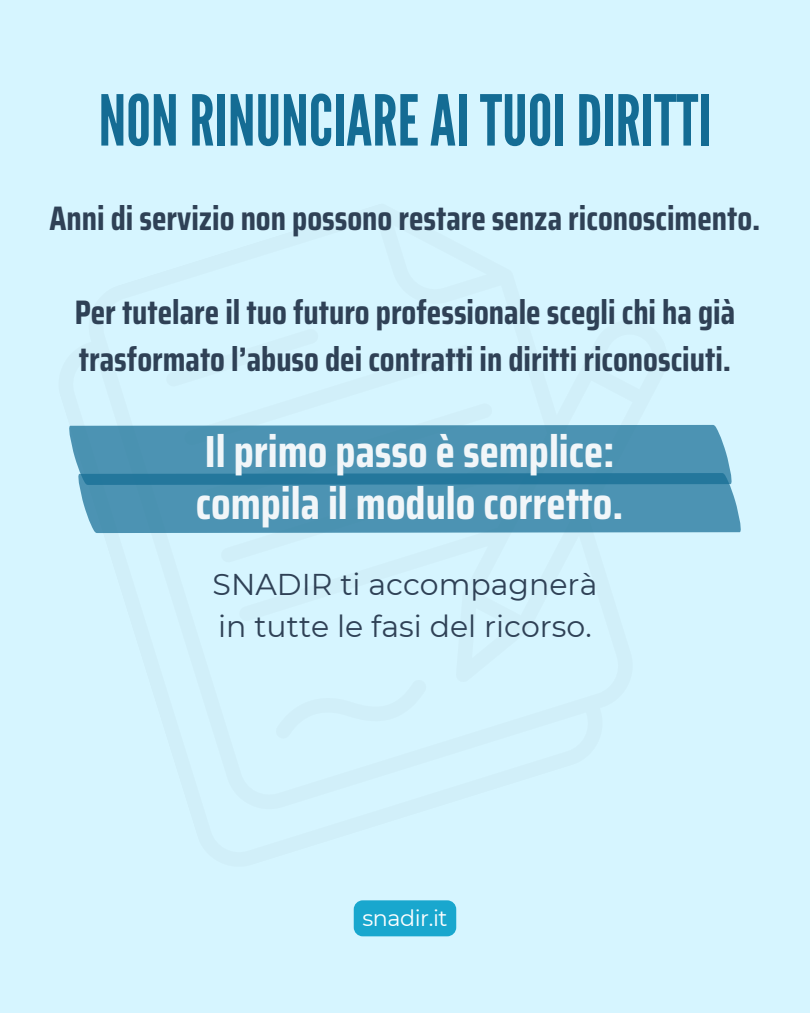
<style>
.page{position:relative;width:810px;height:1013px;background:#fff}
.page>*{position:absolute;margin:0;border:0;box-sizing:border-box;transform-origin:0 0}
.t1{font:70px "League Gothic";color:#146c94}
.t2{font:700 45px/52.5px "Saira Condensed";color:#f1f6f9}
.t3{font:700 34px/47.2px "Saira Condensed";color:#2f4156}
.t4{font:30px/42px "Montserrat";color:#2f4156}
.t5{font:22.2px "Montserrat";letter-spacing:-.02em;color:#fff}
</style>
<div class="page">
<div style="left:0;top:0;width:810px;height:1012px;background:#d6f5ff"></div>
<div style="left:354px;top:900px;width:102px;height:36px;background:#19a7ce;border-radius:9px"></div>
<div style="left:69px;top:425px;width:662px;height:48px;background:#4c93b3"></div>
<svg style="left:78px;top:473px;width:663px;height:60px;background:#4790b0"></svg>
<h1 class="t1" style="left:99px;top:80px;width:614px">NONRINUNCIAREAITUOIDIRITTI</h1>
<h3 class="t3" style="left:50px;top:194px;width:712px">Anni di servizio non possono restare senza riconoscimento.</h3>
<h3 class="t3" style="left:75px;top:289px;width:662px">Per tutelare il tuo futuro professionale scegli chi ha già trasformato l’abuso dei contratti in diritti riconosciuti.</h3>
<h2 class="t2" style="left:196px;top:425px;width:429px">Il primo passo è semplice: compila il modulo corretto.</h2>
<h4 class="t4" style="left:213px;top:563px;width:386px">SNADIR ti accompagnerà in tutte le fasi del ricorso.</h4>
<p class="t5" style="left:362px;top:904px;width:87px">snadir.it</p>
</div>
